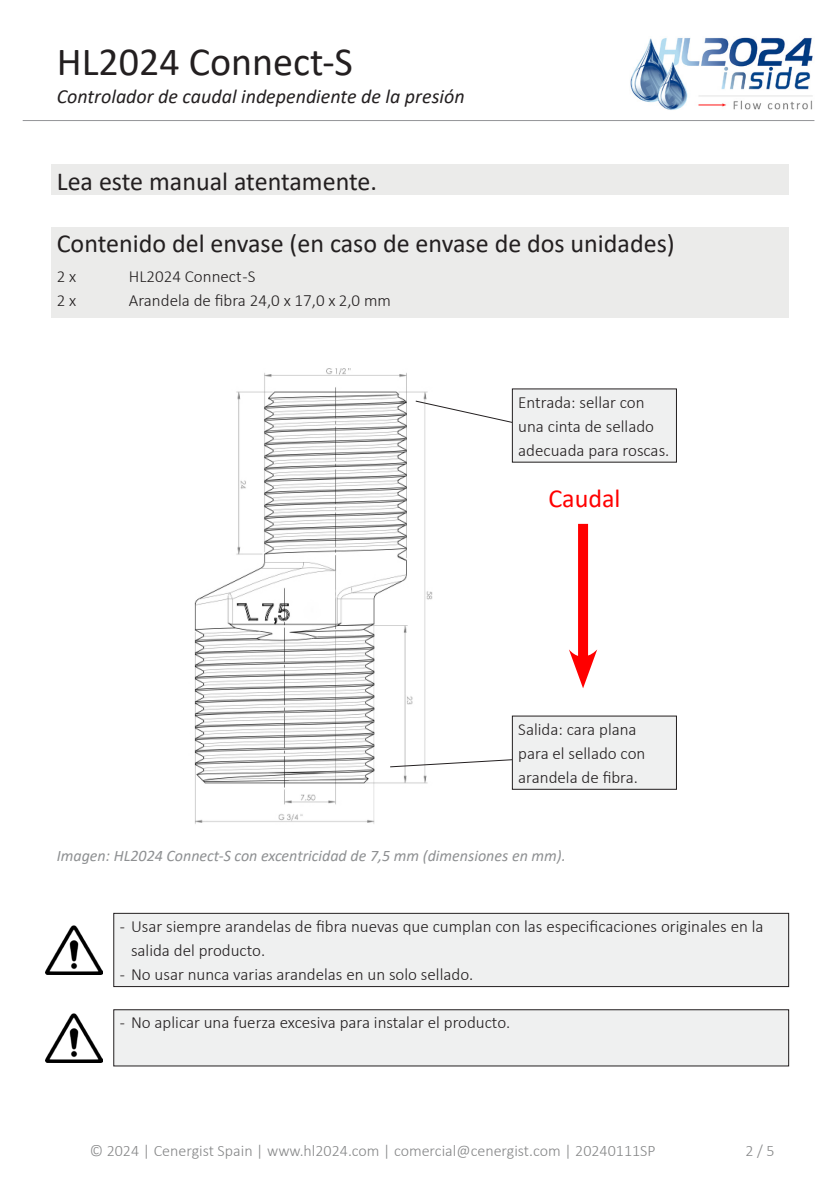
<style>
.page{position:relative;width:840px;height:1191px;background:#fff}
.page>*{position:absolute;margin:0;border:0;box-sizing:border-box;transform-origin:0 0}
.t1{font:40px "Calibri";color:#231f20}
.Title_2{font:26px "Calibri";color:#231f20}
.Title_3{font:26px "Calibri";color:#f00}
.t2{font:italic 20px "Calibri";color:#231f20}
.Standaard_tekst{font:300 17px/24px "Calibri";color:#231f20}
.t3{font:300 16px "Calibri";color:#868788}
.Bijschrift{font:italic 16px "Calibri";color:#8e9092}
</style>
<div class="page">
<img style="left:630px;top:37px;width:183px;height:73px">
<hr style="left:23px;top:120px;width:791px;height:1px;background:#939598">
<div style="left:51px;top:227px;width:737px;height:90px;background:#ebebea"></div>
<div style="left:51px;top:164px;width:737px;height:31px;background:#ebebea"></div>
<img style="left:45px;top:925px;width:57px;height:49px">
<div style="left:114px;top:913px;width:674px;height:73px;background:#eff0f0"></div>
<div style="left:113px;top:913px;width:675px;height:73px;border:1px solid #231f20"></div>
<img style="left:45px;top:1013px;width:57px;height:49px">
<div style="left:114px;top:1009px;width:674px;height:57px;background:#eff0f0"></div>
<div style="left:113px;top:1009px;width:675px;height:57px;border:1px solid #231f20"></div>
<img style="left:194px;top:368px;width:239px;height:456px">
<div style="left:577px;top:524px;width:10px;height:141px;background:#f00"></div>
<svg style="left:569px;top:649px;width:28px;height:39px"></svg>
<div style="left:512px;top:716px;width:164px;height:73px;background:#eff0f0"></div>
<svg style="left:415px;top:400px;width:97px;height:23px"></svg>
<div style="left:512px;top:389px;width:164px;height:73px;background:#eff0f0"></div>
<svg style="left:389px;top:759px;width:123px;height:8px"></svg>
<h1 class="t1" style="left:57px;top:34px;width:297px">HL2024 Connect-S</h1>
<p class="t2" style="left:57px;top:82px;width:409px">Controlador de caudal independiente de la presión</p>
<p class="Title_2" style="left:57px;top:163px;width:321px">Lea este manual atentamente.</p>
<p class="Title_2" style="left:57px;top:225px;width:619px">Contenido del envase (en caso de envase de dos unidades)</p>
<p class="Standaard_tekst" style="left:57px;top:264px;width:21px">2 x</p>
<p class="Standaard_tekst" style="left:129px;top:264px;width:128px">HL2024 Connect -S</p>
<p class="Standaard_tekst" style="left:57px;top:288px;width:21px">2 x</p>
<p class="Standaard_tekst" style="left:129px;top:288px;width:263px">Arandela de fibra 24,0 x 17,0 x 2,0 mm</p>
<p class="Standaard_tekst" style="left:518px;top:390px;width:152px">Entrada: sellar con una cinta de sellado adecuada para roscas.</p>
<p class="Title_3" style="left:548px;top:480px;width:74px">Caudal</p>
<p class="Standaard_tekst" style="left:518px;top:717px;width:128px">Salida: cara plana para el sellado con arandela de fibra.</p>
<p class="Bijschrift" style="left:57px;top:844px;width:510px">Imagen: HL2024 Connect-S con excentricidad de 7,5 mm (dimensiones en mm).</p>
<p class="Standaard_tekst" style="left:131px;top:914px;width:633px;text-indent:-11px">- Usar siempre arandelas de fibra nuevas que cumplan con las especificaciones originales en la salida del producto.</p>
<p class="Standaard_tekst" style="left:120px;top:962px;width:355px">- No usar nunca varias arandelas en un solo sellado.</p>
<p class="Standaard_tekst" style="left:120px;top:1010px;width:392px">- No aplicar una fuerza excesiva para instalar el producto.</p>
<p class="t3" style="left:90px;top:1141px;width:567px">© 2024 | Cenergist Spain | www.hl2024.com | comercial@cenergist.com | 20240111SP</p>
<p class="t3" style="left:745px;top:1141px;width:31px">2 / 5</p>
</div>
